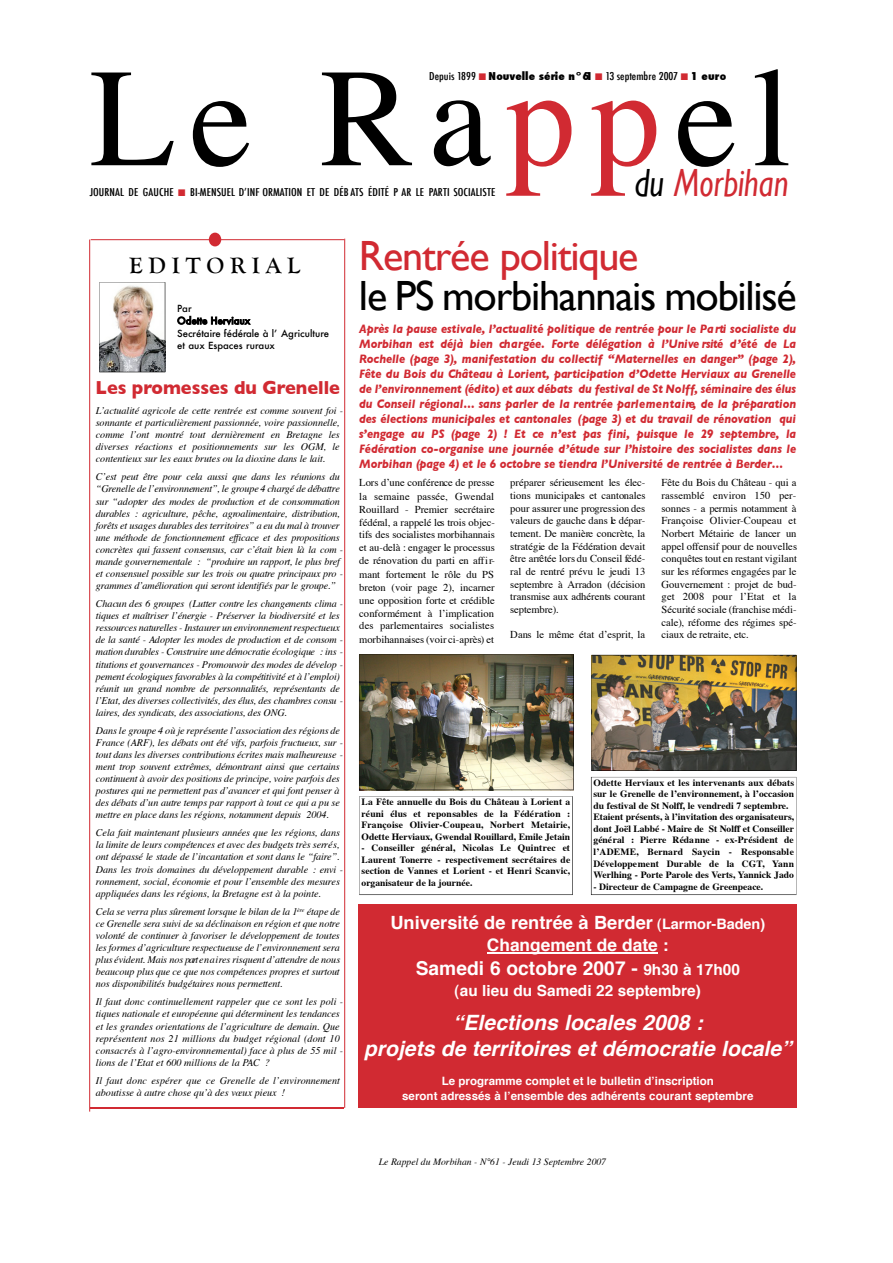
<style>
.page{position:relative;width:893px;height:1263px;background:#fff}
.page>*{position:absolute;margin:0;border:0;box-sizing:border-box;transform-origin:0 0}
.t1{font:140.1px "Times";letter-spacing:.105em;color:#000}
.t2{font:42.3px "Gill Sans";letter-spacing:-.03em;color:#000}
.t3{font:42.3px "Gill Sans";letter-spacing:-.03em;color:#d12a32}
.t4{font:italic 39.3px "Gill Sans";color:#d12a32;scale:.8 1}
.t5{font:700 23.1px "Goudy Old Style T";color:#000}
.t6{font:italic 700 21.15px/26.2px "Helvetica";color:#fff;text-align:center}
.t7{font:700 19.2px "Helvetica";color:#fff}
.t8{font:700 19.2px "Gill Sans";color:#d12a32;scale:.94 1}
.t9{font:700 18.3px "Helvetica";color:#fff}
.t10{font:700 17.25px "Helvetica";color:#fff}
.t11{font:700 15.3px "Helvetica";color:#fff}
.t12{font:italic 700 12.45px/15px "Gill Sans";color:#d12a32;text-align:justify;scale:.9 1}
.t13{font:700 11.55px/14.7px "Helvetica";color:#fff;text-align:center}
.t14{font:10.5px/12.6px "Times";color:#000;text-align:justify}
.t15{font:500 condensed 10.5px "Futura";letter-spacing:.01em;color:#000;scale:1.12 1}
.t16{font:italic 10.05px/12.1px "Times";color:#000}
.t17{font:700 9.6px/11.6px "Times";color:#000;text-align:justify}
.t18{font:500 9.6px/12.6px "Futura";color:#000}
.t19{font:italic 9.6px "Times";color:#000}
.s1{color:#d12a32}
.s2{font-weight:800}
.s3{color:#000}
.s4{font-size:14.4px}
.s5{font-size:15.3px}
</style>
<div class="page">
<svg style="left:209px;top:233px;width:12px;height:13px"></svg>
<hr style="left:91px;top:239px;width:253px;height:1px;background:#d12a32">
<hr style="left:344px;top:239px;width:1px;height:869px;background:#d12a32">
<hr style="left:89px;top:240px;width:1px;height:872px;background:#d12a32">
<img style="left:99px;top:282px;width:66px;height:90px">
<hr style="left:90px;top:1107px;width:254px;height:1px;background:#d12a32">
<div style="left:358px;top:904px;width:438px;height:204px;background:#d12a32"></div>
<hr style="left:487px;top:952px;width:170px;height:1px;background:#fff">
<img style="left:591px;top:655px;width:205px;height:116px">
<svg style="left:591px;top:777px;width:205px;height:118px"></svg>
<img style="left:359px;top:655px;width:214px;height:135px">
<svg style="left:359px;top:796px;width:213px;height:99px"></svg>
<h1 class="t1" style="left:90px;top:60px;width:703px">Le Ra<span class="s1">p p</span>e l</h1>
<p class="t15" style="left:429px;top:70px;width:267px">Depuis 1899 <span class="s1">■</span> <span class="s2">Nouvelle série n°61</span> <span class="s1">■</span> 13 septembre 2007 <span class="s1">■</span> <span class="s2">1 euro</span></p>
<h3 class="t4" style="left:634px;top:160px;width:194px"><span class="s3">du</span> Morbihan</h3>
<p class="t15" style="left:90px;top:185px;width:363px">JOURNAL DE GAUCHE <span class="s1">■</span> BI-MENSUEL D’INF ORMATION ET DE DÉB ATS ÉDITÉ P AR LE PARTI SOCIALISTE</p>
<h3 class="t5" style="left:129px;top:252px;width:172px">E D I T O R I A L</h3>
<p class="t18" style="left:177px;top:302px;width:154px">Par<br>Odette Herviaux<br>Secrétaire fédérale à l’ Agriculture et aux Espaces ruraux</p>
<h3 class="t8" style="left:96px;top:376px;width:261px">Les promesses du Grenelle</h3>
<p class="t16" style="left:96px;top:405px;width:249px">L’actualité agricole de cette rentrée est comme souvent foi - sonnante et partic u liè rement passionnée, voire passionnelle, comme l’ont montré tout dernièrement en Bretagne les diverses réactions et positionnements sur les OGM, le contentieux sur les eaux brutes ou la dioxine dans le lait.</p>
<p class="t16" style="left:96px;top:472px;width:249px">C’est peut être pour cela aussi que dans les réunions du “ G renelle de l’environnement”, le groupe 4 chargé de débattre sur “adopter des modes de production et de consommation d u r a b le s : agriculture, pêche, agro a lim e n ta ire, distribution, forêts et usages durables des terr ito ires” a eu du mal à tro u v e r une méthode de fonctionnement efficace et des pro p o s itio n s concrètes qui fassent consensus, car c’était bien là la com - mande gouvernementale : “pro d u ire un rapport, le plus bre f et consensuel possible sur les trois ou quatre principaux pro - grammes d’amélioration qui seront identifiés par le gro u p e .”</p>
<p class="t16" style="left:96px;top:598px;width:249px">Chacun des 6 gro u p e s (Lutter contre les changements clima - tiques et maîtriser l’énergie - Préserver la biodiversité et les re s s o u rces naturelles - Instaurer un environnement re s p e c tu e u x de la santé - Adopter les modes de production et de consom - mation durables - Constru ire une démocratie écologique : ins - titutions et gouvernances - Promouvoir des modes de dévelop - pement écologiques favorables à la compétitivité et à l’emploi) réunit un grand nombre de personnalités, représentants de l’Etat, des diverses collectivités, des élus, des chambres consu - la ires, des syndicats, des associations, des ONG.</p>
<p class="t16" style="left:96px;top:725px;width:249px">Dans le groupe 4 où je représente l’association des régions de France (ARF), les débats ont été vifs, parfois fructueux, sur - tout dans les diverses contributions écrites mais malheure u s e - ment trop souvent extrêmes, démontrant ainsi que certa in s continuent à avoir des positions de principe, voire parfois des p o s tu res qui ne permettent pas d’avancer et qui font penser à des débats d’un autre temps par rapport à tout ce qui a pu se m e ttre en place dans les régions, notamment depuis 2004.</p>
<p class="t16" style="left:96px;top:828px;width:249px">Cela fait maintenant plusieurs années que les régions, dans la limite de leurs compétences et avec des budgets très serr é s , ont dépassé le stade de l’incantation et sont dans le “faire ” .<br>Dans les trois domaines du développement durable : envi - ronnement, social, économie et pour l’ensemble des mesure s appliquées dans les régions, la Bretagne est à la pointe.</p>
<p class="t16" style="left:96px;top:906px;width:246px;text-align:justify">Cela se verra plus sûrement lorsque le bilan de la 1<sup>è</sup> <sup>re</sup> étape de ce Grenelle sera suivi de sa déclinaison en région et que notre volonté de continuer à favoriser le développement de toutes les formes d’agriculture respectueuse de l’environnement sera plus évident. Mais nos part e n a i res risquent d’attendre de nous beaucoup plus que ce que nos compétences pro p res et surto u t nos disponibilités budgétaires nous permettent.</p>
<p class="t16" style="left:96px;top:997px;width:249px">Il faut donc continuellement rappeler que ce sont les poli - tiques nationale et européenne qui déterminent les tendances et les grandes orientations de l’agriculture de demain. Que représentent nos 21 millions du budget régional (dont 10 consacrés à l’agro-environnemental) face à plus de 55 mil - lions de l’Etat et 600 millions de la PAC ?</p>
<p class="t16" style="left:96px;top:1075px;width:245px">Il faut donc espérer que ce Grenelle de l’environnement aboutisse à autre chose qu’à des vœux pieux !</p>
<h2 class="t3" style="left:359px;top:231px;width:281px">Rentrée politique</h2>
<h2 class="t2" style="left:359px;top:272px;width:439px">le PS morbihannais mobilisé</h2>
<p class="t12" style="left:359px;top:321px;width:487px">Après la pause estivale, l’actualité politique de rentrée pour le Pa rti socialiste du Morbihan est déjà bien ch a rgée. Fo rte délégation à l’Unive rsité d’été de La Ro chelle (page 3), manifestation du collectif “Maternelles en danger” (page 2), Fête du Bois du Château à Lorient, participation d’Odette Herviaux au Gre n e lle de l’environnement (édito) et aux débats du festival de St Nolff, séminaire des élus du Conseil régional… sans parler de la rentrée parle m e n t a ire, de la prépara tio n des élections municipales et cantonales (page 3) et du travail de rénovation qui s’engage au PS (page 2) ! Et ce n’est pas fini, puisque le 29 septembre, la F é d é ration co-organise une journée d’étude sur l’histoire des socialistes dans le Morbihan (page 4) et le 6 octobre se tiendra l’Unive rsité de rentrée à Berd e r …</p>
<p class="t14" style="left:359px;top:477px;width:137px;line-height:13px">Lors d’une conférence de presse la semaine passée, Gwendal Rouillard - Premier secrétaire fédéral, a rappelé les trois objec&shy;tifs des socialistes morbihannais et au-delà : engager le processus de rénovation du parti en aff i r&shy;mant fortement le rôle du PS breton (voir page 2), incarner une opposition forte et crédible conformément à l’implication des parlementaires socialistes morbihannaises (voir ci-après) et</p>
<p class="t14" style="left:510px;top:477px;width:137px">préparer sérieusement les élec&shy;tions municipales et cantonales pour assurer une progression des valeurs de gauche dans le dépar&shy;tement. De manière concrète, la stratégie de la Fédération devait être arrêtée lors du Conseil fédé&shy;ral de rentré prévu le jeudi 13 septembre à Arradon (décision transmise aux adhérents courant s e p te m b re ).</p>
<p class="t14" style="left:510px;top:630px;width:136px">Dans le même état d’esprit, la</p>
<p class="t14" style="left:661px;top:477px;width:137px">Fête du Bois du Château - qui a rassemblé environ 150 per&shy;sonnes - a permis notamment à Françoise Olivier-Coupeau et Norbert Métairie de lancer un appel offensif pour de nouvelles conquêtes tout en restant vigilant sur les réformes engagées par le Gouvernement : projet de bud&shy;get 2008 pour l’Etat et la Sécurité sociale (franchise médi&shy;cale), réforme des régimes spé&shy;ciaux de retraite, etc.</p>
<p class="t17" style="left:361px;top:797px;width:210px">La Fête annuelle du Bois du Château à Lorient a réuni élus et reponsables de la Fédération :<br>Françoise Olivier-Coupeau, Norbert Metairie, Odette Herviaux, Gwendal Rouillard, Emile Jetain</p>
<p class="t17" style="left:361px;top:843px;width:210px">- Conseiller général, Nicolas Le Quintrec et Laurent Tonerre - respectivement secrétaires de section de Vannes et Lorient - et Henri Scanvic, organisateur de la journée.</p>
<p class="t17" style="left:593px;top:778px;width:202px;text-align:left">Odette Herviaux et les intervenants aux débats sur le Grenelle de l’environnement, à l’occasion du festival de St Nolff, le vendredi 7 septembre.<br>Etaient présents, à l’invitation des organisateurs, dont Joël Labbé - Maire de St Nolff et Conseiller général : Pierre Rédanne - ex-Président de l’ADEME, Bernard Saycin - Responsable Développement Durable de la CGT, Ya n n Werlhing - Porte Parole des Verts, Yannick Jado</p>
<p class="t17" style="left:593px;top:881px;width:171px">- Directeur de Campagne de Greenpeace.</p>
<h3 class="t9" style="left:390px;top:915px;width:376px">Université de rentrée à Berder <span class="s4">(Larmor-Baden)</span></h3>
<h3 class="t10" style="left:487px;top:938px;width:183px">Changement de date :</h3>
<h3 class="t7" style="left:416px;top:960px;width:325px">Samedi 6 octobre 2007 - <span class="s5">9h30 à 17h00</span></h3>
<h3 class="t11" style="left:454px;top:984px;width:248px">(au lieu du Samedi 22 septembre)</h3>
<h3 class="t6" style="left:364px;top:1011px;width:434px">“Elections locales 2008 :<br>projets de territoires et démocratie locale”</h3>
<p class="t13" style="left:402px;top:1075px;width:353px">Le programme complet et le bulletin d’inscription<br>seront adressés à l’ensemble des adhérents courant septembre</p>
<p class="t19" style="left:379px;top:1158px;width:229px">Le Rappel du Morbihan - N°61 - Jeudi 13 Septembre 2007</p>
</div>
